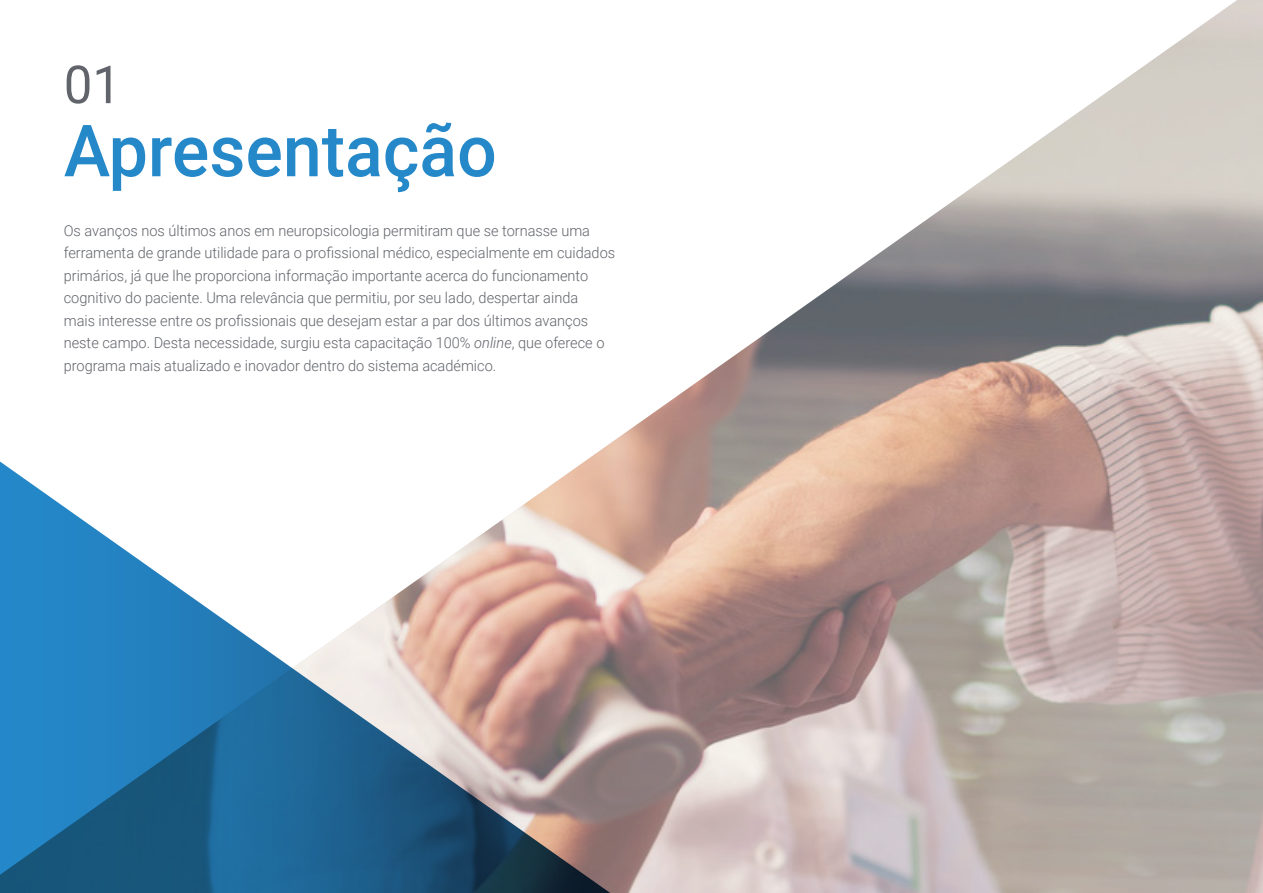
<style>
.page{position:relative;width:1263px;height:893px;background:#fff}
.page>*{position:absolute;margin:0;border:0;box-sizing:border-box;transform-origin:0 0}
.t1{font:500 72px "Roboto";color:#2488c9}
.t2{font:52.5px "Roboto";color:#61646a}
.t3{font:300 15px/22.5px "Roboto";color:#61646a}
.s1{font-style:italic}
</style>
<div class="page">
<img style="left:607px;top:0;width:656px;height:893px">
<svg style="left:0;top:446px;width:640px;height:447px"></svg>
<h2 class="t2" style="left:64px;top:48px;width:59px">01</h2>
<h1 class="t1" style="left:64px;top:100px;width:435px">Apresentação</h1>
<p class="t3" style="left:64px;top:218px;width:553px">Os avanços nos últimos anos em neuropsicologia permitiram que se tornasse uma ferramenta de grande utilidade para o profissional médico, especialmente em cuidados primários, já que lhe proporciona informação importante acerca do funcionamento cognitivo do paciente. Uma relevância que permitiu, por seu lado, despertar ainda<br>mais interesse entre os profissionais que desejam estar a par dos últimos avanços neste campo. Desta necessidade, surgiu esta capacitação 100% <span class="s1">online</span>, que oferece o programa mais atualizado e inovador dentro do sistema académico.</p>
</div>
